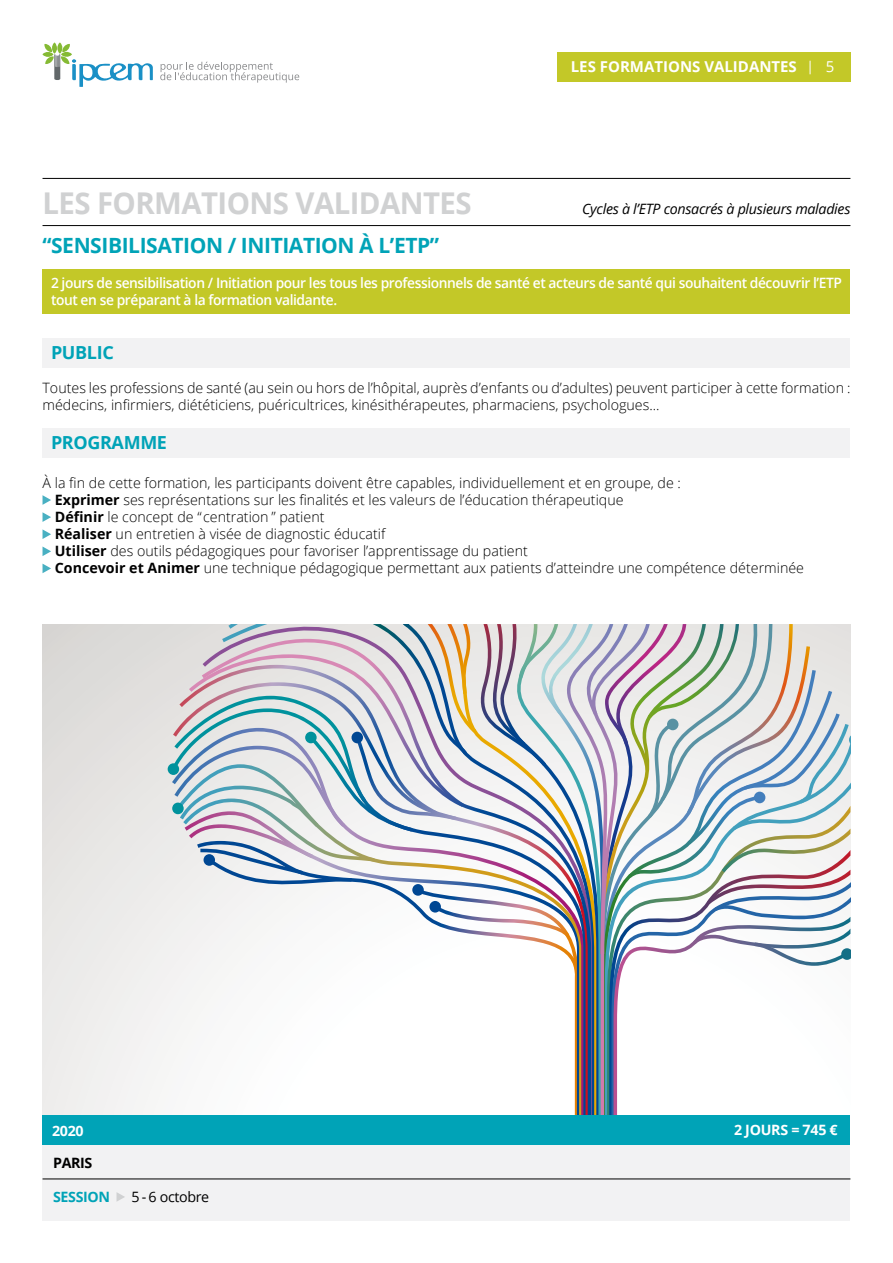
<style>
.page{position:relative;width:893px;height:1263px;background:#fff}
.page>*{position:absolute;margin:0;border:0;box-sizing:border-box;transform-origin:0 0}
.t1{font:700 30px "Open Sans";letter-spacing:-.02em;color:#d0d1d2}
.t2{font:700 21px "Open Sans";letter-spacing:-.02em;color:#00a3b7}
.t3{font:700 18px "Open Sans";letter-spacing:-.02em;color:#00a3b7}
.t4{font:700 15px "Open Sans";color:#fff}
.t5{font:15px "Open Sans";color:#fff}
.t6{font:300 14.25px/17.1px "Open Sans";color:#000}
.t7{font:600 14.25px/17.1px "Open Sans";letter-spacing:-.03em;color:#fff}
.t8{font:italic 14.25px "Open Sans";letter-spacing:-.02em;color:#000}
.t9{font:700 14.25px "Open Sans";letter-spacing:-.02em;color:#fff}
.t10{font:14.25px "Open Sans";letter-spacing:-.025em;color:#000}
.t11{font:700 14.25px "Open Sans";letter-spacing:-.025em;color:#00a3b7}
.t12{font:700 14.25px "Open Sans";letter-spacing:-.025em;color:#000}
.s1{font-weight:700}
</style>
<div class="page">
<svg style="left:42px;top:42px;width:111px;height:45px"></svg>
<svg style="left:160px;top:62px;width:139px;height:21px"></svg>
<hr style="left:43px;top:178px;width:807px;height:1px;background:#000">
<div style="left:43px;top:269px;width:807px;height:45px;background:#c3c828"></div>
<div style="left:557px;top:52px;width:293px;height:30px;background:#c3c828"></div>
<svg style="left:810px;top:61px;width:1px;height:13px"></svg>
<div style="left:43px;top:338px;width:807px;height:30px;background:#f2f2f3"></div>
<div style="left:43px;top:428px;width:807px;height:30px;background:#f2f2f3"></div>
<div style="left:43px;top:624px;width:807px;height:491px;background:linear-gradient(to bottom,#dcdad8,#f5f5f4)"></div>
<div style="left:168px;top:763px;width:11px;height:12px;background:#00929c;border-radius:50%"></div>
<img style="left:172px;top:624px;width:678px;height:491px">
<svg style="left:43px;top:495px;width:8px;height:10px"></svg>
<svg style="left:43px;top:512px;width:8px;height:10px"></svg>
<svg style="left:43px;top:529px;width:8px;height:10px"></svg>
<svg style="left:43px;top:547px;width:8px;height:9px"></svg>
<svg style="left:43px;top:564px;width:8px;height:9px"></svg>
<hr style="left:43px;top:225px;width:807px;height:1px;background:#000">
<div style="left:43px;top:1135px;width:807px;height:85px;background:#f2f2f3"></div>
<div style="left:43px;top:1115px;width:807px;height:30px;background:#00a3b7"></div>
<svg style="left:117px;top:1192px;width:8px;height:9px"></svg>
<hr style="left:43px;top:1179px;width:807px;height:1px;background:#000">
<p class="t4" style="left:571px;top:56px;width:228px">LES FORMATIONS VALIDANTES</p>
<p class="t5" style="left:826px;top:56px;width:10px">5</p>
<h1 class="t1" style="left:43px;top:182px;width:431px">LES FORMATIONS VALIDANTES</h1>
<h2 class="t2" style="left:43px;top:231px;width:398px">“SENSIBILISATION / INITIATION À L’ETP”</h2>
<p class="t7" style="left:51px;top:273px;width:792px">2 jours de sensibilisation / Initiation pour les tous les professionnels de santé et acteurs de santé qui souhaitent découvrir l’ETP tout en se préparant à la formation validante.</p>
<p class="t8" style="left:582px;top:199px;width:270px">Cycles à l’ETP consacrés à plusieurs maladies</p>
<p class="t3" style="left:51px;top:340px;width:64px">PUBLIC</p>
<p class="t6" style="left:43px;top:379px;width:809px">Toutes les professions de santé (au sein ou hors de l’hôpital, auprès d’enfants ou d’adultes) peuvent participer à cette formation : médecins, infirmiers, diététiciens, puéricultrices, kinésithérapeutes, pharmaciens, psychologues...</p>
<p class="t3" style="left:51px;top:430px;width:117px">PROGRAMME</p>
<p class="t6" style="left:55px;top:474px;width:751px;text-indent:-12px">À la fin de cette formation, les participants doivent être capables, individuellement et en groupe, de :<br><span class="s1">Exprimer</span> ses représentations sur les finalités et les valeurs de l’éducation thérapeutique<br><span class="s1">Définir</span> le concept de “ centration ” patient<br><span class="s1">Réaliser</span> un entretien à visée de diagnostic éducatif<br><span class="s1">Utiliser</span> des outils pédagogiques pour favoriser l’apprentissage du patient<br><span class="s1">Concevoir et Animer</span> une technique pédagogique permettant aux patients d’atteindre une compétence déterminée</p>
<p class="t9" style="left:52px;top:1120px;width:33px">2020</p>
<p class="t9" style="left:734px;top:1120px;width:105px">2 JOURS = 745 €</p>
<p class="t12" style="left:53px;top:1152px;width:41px">PARIS</p>
<p class="t11" style="left:53px;top:1186px;width:59px">SESSION</p>
<p class="t10" style="left:132px;top:1187px;width:79px">5 - 6 octobre</p>
</div>
